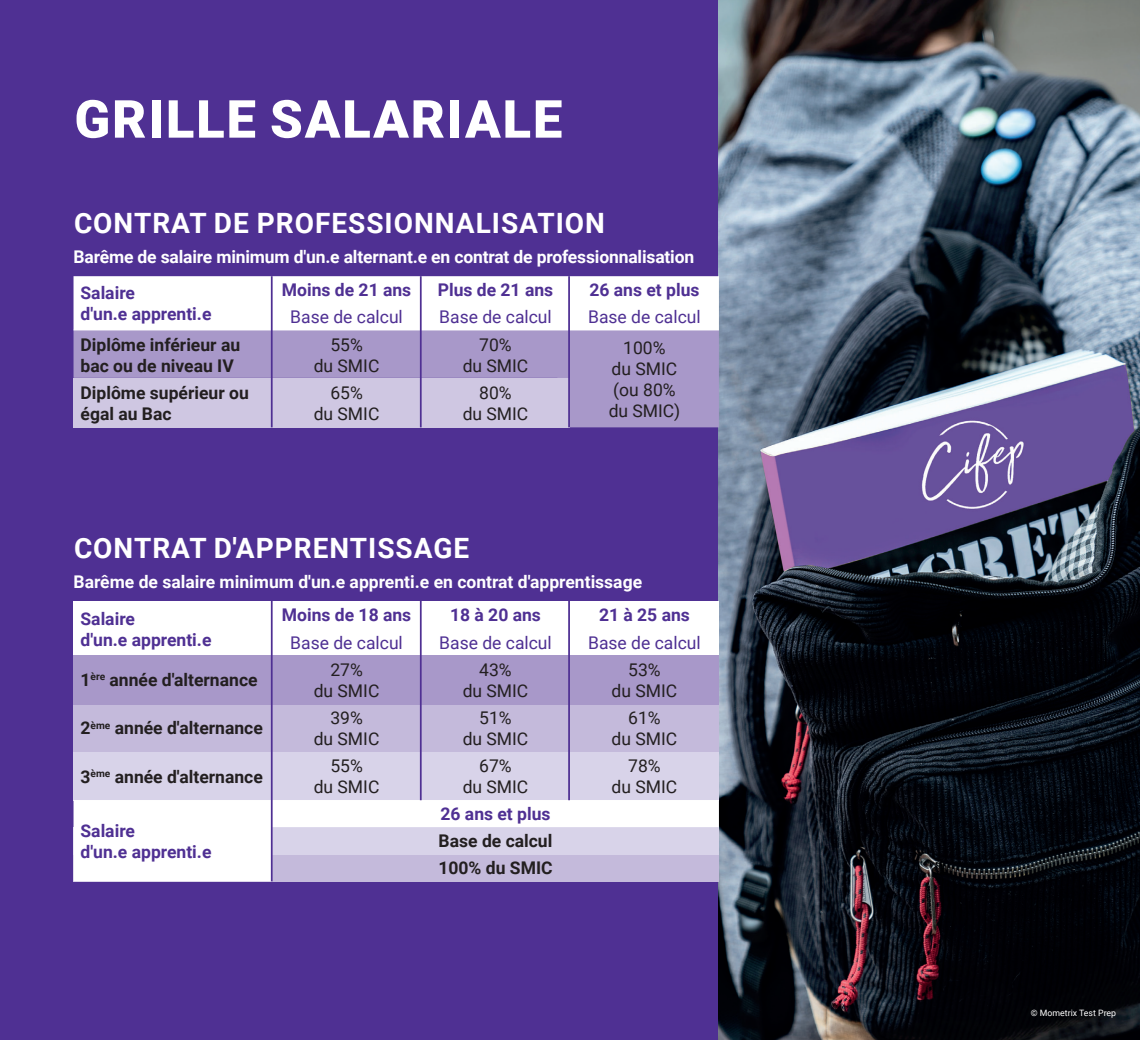
<style>
.page{position:relative;width:1140px;height:1040px;background:#fff}
.page>*{position:absolute;margin:0;border:0;box-sizing:border-box;transform-origin:0 0}
.t1{font:900 52.5px "Roboto";letter-spacing:.035em;color:#fff}
.t2{font:700 28px "Roboto";letter-spacing:.035em;color:#fff}
.t3{font:700 17.5px/21px "Roboto";color:#231f20}
.t4{font:700 17.5px "Roboto";color:#4f3093}
.t5{font:17.5px "Roboto";color:#231f20}
.t6{font:700 17.5px "Roboto";letter-spacing:-.01em;color:#fff}
.t7{font:17.5px "Roboto";color:#4f3093}
.t8{font:8.75px "Roboto";color:#fff}
</style>
<div class="page">
<div style="left:0;top:0;width:718px;height:1040px;background:#4f3093"></div>
<img style="left:718px;top:0;width:421px;height:1040px">
<div style="left:73px;top:330px;width:645px;height:97px;background:#a898c9"></div>
<div style="left:73px;top:378px;width:497px;height:49px;background:#cfc7e2"></div>
<div style="left:73px;top:276px;width:645px;height:54px;background:#fff"></div>
<hr style="left:271px;top:276px;width:1px;height:151px;background:#4f3093">
<hr style="left:420px;top:276px;width:1px;height:151px;background:#4f3093">
<hr style="left:568px;top:276px;width:1px;height:151px;background:#4f3093">
<div style="left:73px;top:705px;width:645px;height:47px;background:#c4badb"></div>
<div style="left:73px;top:601px;width:645px;height:55px;background:#fff"></div>
<div style="left:73px;top:656px;width:645px;height:49px;background:#a898c9"></div>
<div style="left:73px;top:752px;width:645px;height:48px;background:#d8d3e9"></div>
<svg style="left:73px;top:800px;width:645px;height:81px;background:#e8e4f1"></svg>
<hr style="left:271px;top:601px;width:1px;height:280px;background:#4f3093">
<hr style="left:420px;top:601px;width:1px;height:199px;background:#4f3093">
<hr style="left:568px;top:601px;width:1px;height:199px;background:#4f3093">
<p class="t1" style="left:74px;top:82px;width:489px">GRILLE SALARIALE</p>
<p class="t2" style="left:74px;top:204px;width:532px">CONTRAT DE PROFESSIONNALISATION</p>
<p class="t6" style="left:73px;top:245px;width:622px">Barême de salaire minimum d'un.e alternant.e en contrat de professionnalisation</p>
<p class="t4" style="left:80px;top:281px;width:56px">Salaire</p>
<p class="t4" style="left:80px;top:302px;width:132px">d'un.e apprenti.e</p>
<p class="t4" style="left:282px;top:278px;width:131px">Moins de 21 ans</p>
<p class="t4" style="left:437px;top:278px;width:117px">Plus de 21 ans</p>
<p class="t4" style="left:589px;top:278px;width:112px">26 ans et plus</p>
<p class="t7" style="left:290px;top:305px;width:114px">Base de calcul</p>
<p class="t7" style="left:439px;top:305px;width:114px">Base de calcul</p>
<p class="t7" style="left:588px;top:305px;width:114px">Base de calcul</p>
<p class="t3" style="left:80px;top:333px;width:161px">Diplôme inférieur au bac ou de niveau IV</p>
<p class="t5" style="left:330px;top:332px;width:34px">55%</p>
<p class="t5" style="left:313px;top:353px;width:67px">du SMIC</p>
<p class="t3" style="left:80px;top:381px;width:170px">Diplôme supérieur ou égal au Bac</p>
<p class="t5" style="left:330px;top:380px;width:34px">65%</p>
<p class="t5" style="left:313px;top:401px;width:67px">du SMIC</p>
<p class="t5" style="left:479px;top:332px;width:34px">70%</p>
<p class="t5" style="left:462px;top:353px;width:67px">du SMIC</p>
<p class="t5" style="left:479px;top:380px;width:34px">80%</p>
<p class="t5" style="left:462px;top:401px;width:67px">du SMIC</p>
<p class="t5" style="left:623px;top:335px;width:44px">100%</p>
<p class="t5" style="left:611px;top:356px;width:67px">du SMIC</p>
<p class="t5" style="left:613px;top:377px;width:64px">(ou 80%</p>
<p class="t5" style="left:608px;top:398px;width:73px">du SMIC)</p>
<p class="t2" style="left:74px;top:528px;width:396px">CONTRAT D'APPRENTISSAGE</p>
<p class="t6" style="left:73px;top:569px;width:570px">Barême de salaire minimum d'un.e apprenti.e en contrat d'apprentissage</p>
<p class="t4" style="left:80px;top:606px;width:56px">Salaire</p>
<p class="t4" style="left:80px;top:627px;width:132px">d'un.e apprenti.e</p>
<p class="t3" style="left:80px;top:669px;width:178px">1<sup>ère</sup> année d'alternance</p>
<p class="t3" style="left:80px;top:717px;width:184px">2<sup>ème</sup> année d'alternance</p>
<p class="t3" style="left:80px;top:765px;width:184px">3<sup>ème</sup> année d'alternance</p>
<p class="t4" style="left:80px;top:818px;width:56px">Salaire</p>
<p class="t4" style="left:80px;top:839px;width:132px">d'un.e apprenti.e</p>
<p class="t4" style="left:282px;top:603px;width:131px">Moins de 18 ans</p>
<p class="t4" style="left:450px;top:603px;width:92px">18 à 20 ans</p>
<p class="t4" style="left:599px;top:603px;width:92px">21 à 25 ans</p>
<p class="t7" style="left:290px;top:630px;width:114px">Base de calcul</p>
<p class="t7" style="left:439px;top:630px;width:114px">Base de calcul</p>
<p class="t7" style="left:588px;top:630px;width:114px">Base de calcul</p>
<p class="t5" style="left:330px;top:657px;width:34px">27%</p>
<p class="t5" style="left:313px;top:678px;width:67px">du SMIC</p>
<p class="t5" style="left:479px;top:657px;width:34px">43%</p>
<p class="t5" style="left:462px;top:678px;width:67px">du SMIC</p>
<p class="t5" style="left:628px;top:657px;width:34px">53%</p>
<p class="t5" style="left:611px;top:678px;width:67px">du SMIC</p>
<p class="t5" style="left:330px;top:705px;width:34px">39%</p>
<p class="t5" style="left:313px;top:726px;width:67px">du SMIC</p>
<p class="t5" style="left:479px;top:705px;width:34px">51%</p>
<p class="t5" style="left:462px;top:726px;width:67px">du SMIC</p>
<p class="t5" style="left:628px;top:705px;width:34px">61%</p>
<p class="t5" style="left:611px;top:726px;width:67px">du SMIC</p>
<p class="t5" style="left:330px;top:753px;width:34px">55%</p>
<p class="t5" style="left:313px;top:774px;width:67px">du SMIC</p>
<p class="t5" style="left:479px;top:753px;width:34px">67%</p>
<p class="t5" style="left:462px;top:774px;width:67px">du SMIC</p>
<p class="t5" style="left:628px;top:753px;width:34px">78%</p>
<p class="t5" style="left:611px;top:774px;width:67px">du SMIC</p>
<p class="t4" style="left:440px;top:802px;width:112px">26 ans et plus</p>
<p class="t3" style="left:438px;top:830px;width:115px">Base de calcul</p>
<p class="t3" style="left:438px;top:857px;width:116px">100% du SMIC</p>
<p class="t8" style="left:1030px;top:1007px;width:87px">© Mometrix Test Prep</p>
</div>
